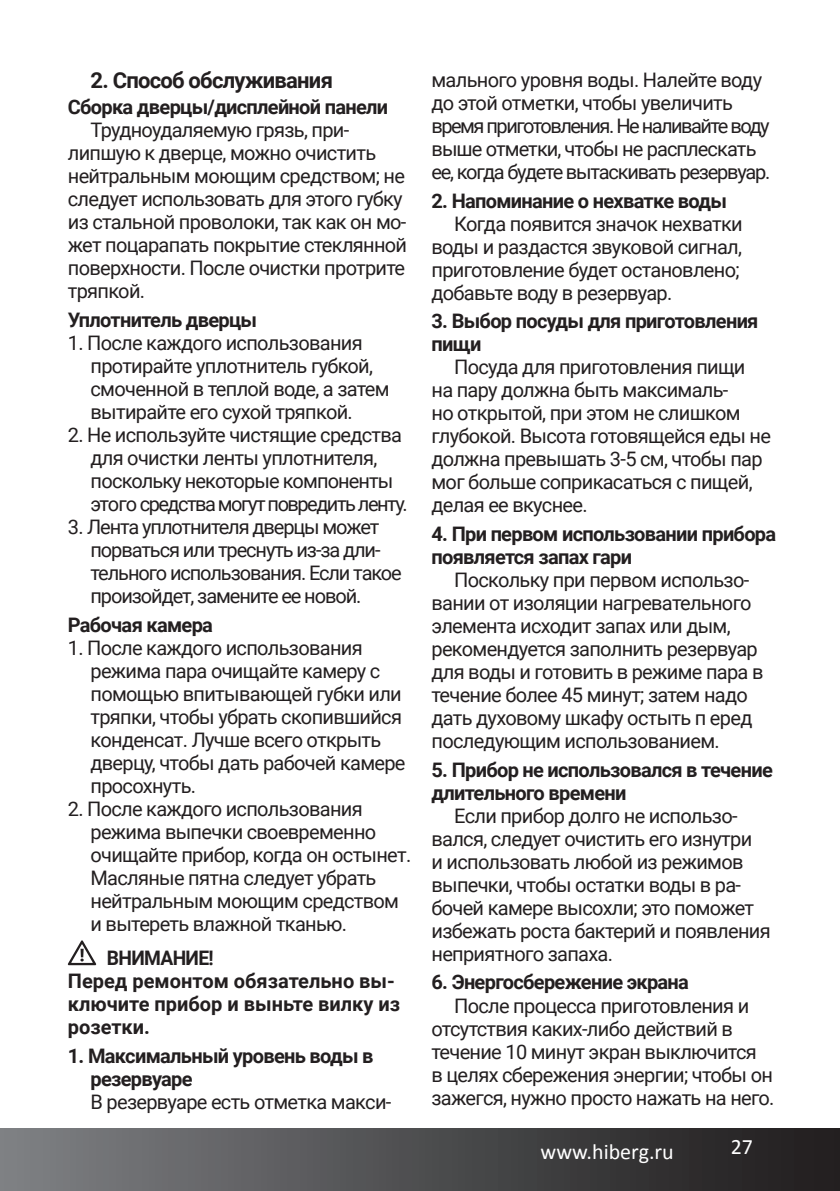
<style>
.page{position:relative;width:840px;height:1191px;background:#fff}
.page>*{position:absolute;margin:0;border:0;box-sizing:border-box;transform-origin:0 0}
.t1{font:700 22px "Roboto";letter-spacing:-.035em;color:#231f20}
.t2{font:22px "Calibri";color:#fff}
.t3{font:20px/23px "Roboto";letter-spacing:-.035em;color:#231f20}
.t4{font:700 20px/23px "Roboto";letter-spacing:-.035em;color:#231f20}
.t5{font:20px/23px "Roboto";letter-spacing:-.055em;color:#231f20}
.t6{font:700 20px/23px "Roboto";color:#231f20;scale:.96 1}
</style>
<div class="page">
<div style="left:0;top:1128px;width:839px;height:63px;background:linear-gradient(to right,#7e8184,#1e1b1c)"></div>
<svg style="left:67px;top:940px;width:29px;height:25px"></svg>
<p class="t1" style="left:90px;top:65px;width:244px">2. Способ обслуживания</p>
<p class="t4" style="left:68px;top:95px;width:322px">Сборка дверцы/дисплейной панели</p>
<p class="t3" style="left:68px;top:118px;width:340px;text-indent:23px">Трудноудаляемую грязь, при&shy;липшую к дверце, можно очистить нейтральным моющим средством; не следует использовать для этого губку из стальной проволоки, так как он мо&shy;жет поцарапать покрытие стеклянной поверхности. После очистки протрите тряпкой.</p>
<p class="t4" style="left:68px;top:307px;width:191px">Уплотнитель дверцы</p>
<p class="t3" style="left:90px;top:330px;width:300px;text-indent:-23px">1. После каждого использования протирайте уплотнитель губкой, смоченной в теплой воде, а затем вытирайте его сухой тряпкой.</p>
<p class="t3" style="left:90px;top:422px;width:318px;text-indent:-23px">2. Не используйте чистящие средства для очистки ленты уплотнителя, поскольку некоторые компоненты этого средства могут повредить ленту.</p>
<p class="t5" style="left:90px;top:514px;width:313px;text-indent:-23px">3. Лента уплотнителя дверцы может порваться или треснуть из-за дли&shy;тельного использования. Если такое произойдет, замените ее новой.</p>
<p class="t4" style="left:68px;top:612px;width:147px">Рабочая камера</p>
<p class="t3" style="left:90px;top:635px;width:316px;text-indent:-23px">1. После каждого использования режима пара очищайте камеру с помощью впитывающей губки или тряпки, чтобы убрать скопившийся конденсат. Лучше всего открыть дверцу, чтобы дать рабочей камере просохнуть.</p>
<p class="t3" style="left:90px;top:796px;width:322px;text-indent:-23px">2. После каждого использования режима выпечки своевременно очищайте прибор, когда он остынет.<br>Масляные пятна следует убрать нейтральным моющим средством и вытереть влажной тканью.</p>
<p class="t6" style="left:68px;top:945px;width:347px;text-indent:39px">ВНИМАНИЕ!<br>Перед ремонтом обязательно вы&shy;ключите прибор и выньте вилку из розетки.</p>
<p class="t4" style="left:90px;top:1043px;width:284px;text-indent:-23px">1. Максимальный уровень воды в резервуаре</p>
<p class="t3" style="left:90px;top:1089px;width:302px">В резервуаре есть отметка макси-</p>
<p class="t5" style="left:431px;top:67px;width:340px">мального уровня воды. Налейте воду до этой отметки, чтобы увеличить время приготовления. Не наливайте воду выше отметки, чтобы не расплескать ее, когда будете вытаскивать резервуар.</p>
<p class="t4" style="left:431px;top:188px;width:297px">2. Напоминание о нехватке воды</p>
<p class="t3" style="left:431px;top:211px;width:312px;text-indent:23px">Когда появится значок нехватки воды и раздастся звуковой сигнал, приготовление будет остановлено; добавьте воду в резервуар.</p>
<p class="t4" style="left:431px;top:309px;width:328px">3. Выбор посуды для приготовления пищи</p>
<p class="t3" style="left:431px;top:355px;width:341px;text-indent:23px">Посуда для приготовления пищи на пару должна быть максималь-<br>но открытой, при этом не слишком глубокой. Высота готовящейся еды не должна превышать 3-5 см, чтобы пар мог больше соприкасаться с пищей, делая ее вкуснее.</p>
<p class="t4" style="left:431px;top:521px;width:346px">4. При первом использовании прибора появляется запах гари</p>
<p class="t3" style="left:431px;top:567px;width:333px;text-indent:23px">Поскольку при первом использо&shy;вании от изоляции нагревательного элемента исходит запах или дым, рекомендуется заполнить резервуар для воды и готовить в режиме пара в течение более 45 минут; затем надо дать духовому шкафу остыть п еред последующим использованием.</p>
<p class="t4" style="left:431px;top:757px;width:342px">5. Прибор не использовался в течение длительного времени</p>
<p class="t3" style="left:431px;top:803px;width:340px;text-indent:23px">Если прибор долго не использо&shy;вался, следует очистить его изнутри<br>и использовать любой из режимов выпечки, чтобы остатки воды в ра&shy;бочей камере высохли; это поможет избежать роста бактерий и появления неприятного запаха.</p>
<p class="t4" style="left:431px;top:970px;width:259px">6. Энергосбережение экрана</p>
<p class="t3" style="left:431px;top:993px;width:344px;text-indent:23px">После процесса приготовления и отсутствия каких-либо действий в течение 10 минут экран выключится<br>в целях сбережения энергии; чтобы он зажегся, нужно просто нажать на него.</p>
<p class="t2" style="left:540px;top:1137px;width:135px">www.hiberg.ru</p>
<p class="t2" style="left:730px;top:1133px;width:24px">27</p>
</div>
